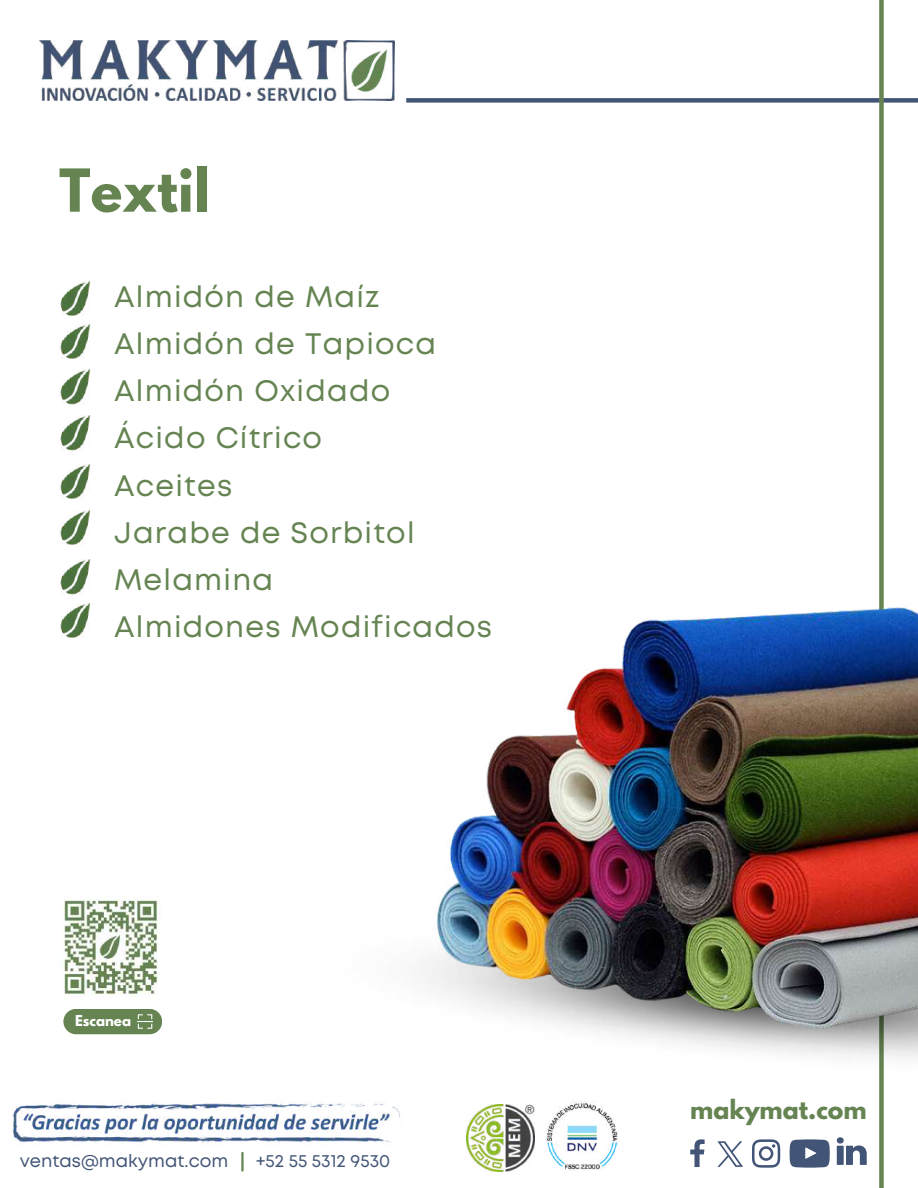
<style>
.page{position:relative;width:918px;height:1188px;background:#fff}
.page>*{position:absolute;margin:0;border:0;box-sizing:border-box;transform-origin:0 0}
.t1{font:700 52.5px "League Spartan";letter-spacing:.005em;color:#658452}
.t2{font:29.55px/47.2px "Mont";letter-spacing:.04em;color:#658452}
.t3{font:700 23.55px "League Spartan";color:#658452}
.t4{font:17.7px "Mont";color:#435577}
.t5{font:700 13.35px "League Spartan";color:#fff}
</style>
<div class="page">
<div style="left:406px;top:98px;width:512px;height:5px;background:#435577"></div>
<img style="left:40px;top:41px;width:354px;height:59px">
<div style="left:879px;top:0;width:5px;height:1188px;background:#658452"></div>
<hr style="left:241px;top:1153px;width:3px;height:18px;background:#658452">
<img style="left:565px;top:1168px;width:35px;height:2px">
<img style="left:12px;top:1103px;width:379px;height:43px">
<img style="left:17px;top:1111px;width:374px;height:24px">
<img style="left:483px;top:1168px;width:36px;height:4px">
<svg style="left:63px;top:1009px;width:99px;height:25px;background:#718d5f"></svg>
<img style="left:63px;top:896px;width:96px;height:101px">
<img style="left:60px;top:281px;width:31px;height:35px">
<img style="left:60px;top:324px;width:31px;height:35px">
<img style="left:60px;top:416px;width:31px;height:35px">
<img style="left:60px;top:464px;width:31px;height:35px">
<img style="left:60px;top:510px;width:31px;height:35px">
<img style="left:60px;top:560px;width:31px;height:35px">
<img style="left:60px;top:603px;width:31px;height:35px">
<img style="left:60px;top:370px;width:31px;height:35px">
<img style="left:225px;top:1103px;width:170px;height:20px">
<img style="left:395px;top:434px;width:523px;height:734px">
<h1 class="t1" style="left:59px;top:164px;width:152px">Textil</h1>
<p class="t2" style="left:114px;top:275px;width:379px">Almidón de Maíz<br>Almidón de Tapioca<br>Almidón Oxidado<br>Ácido Cítrico<br>Aceites<br>Jarabe de Sorbitol<br>Melamina<br>Almidones Modificados</p>
<p class="t5" style="left:75px;top:1014px;width:58px">Escanea</p>
<p class="t4" style="left:20px;top:1154px;width:210px">ventas@makymat.com</p>
<p class="t4" style="left:256px;top:1154px;width:136px">+52 55 5312 9530</p>
<p class="t3" style="left:690px;top:1098px;width:178px">makymat.com</p>
</div>
